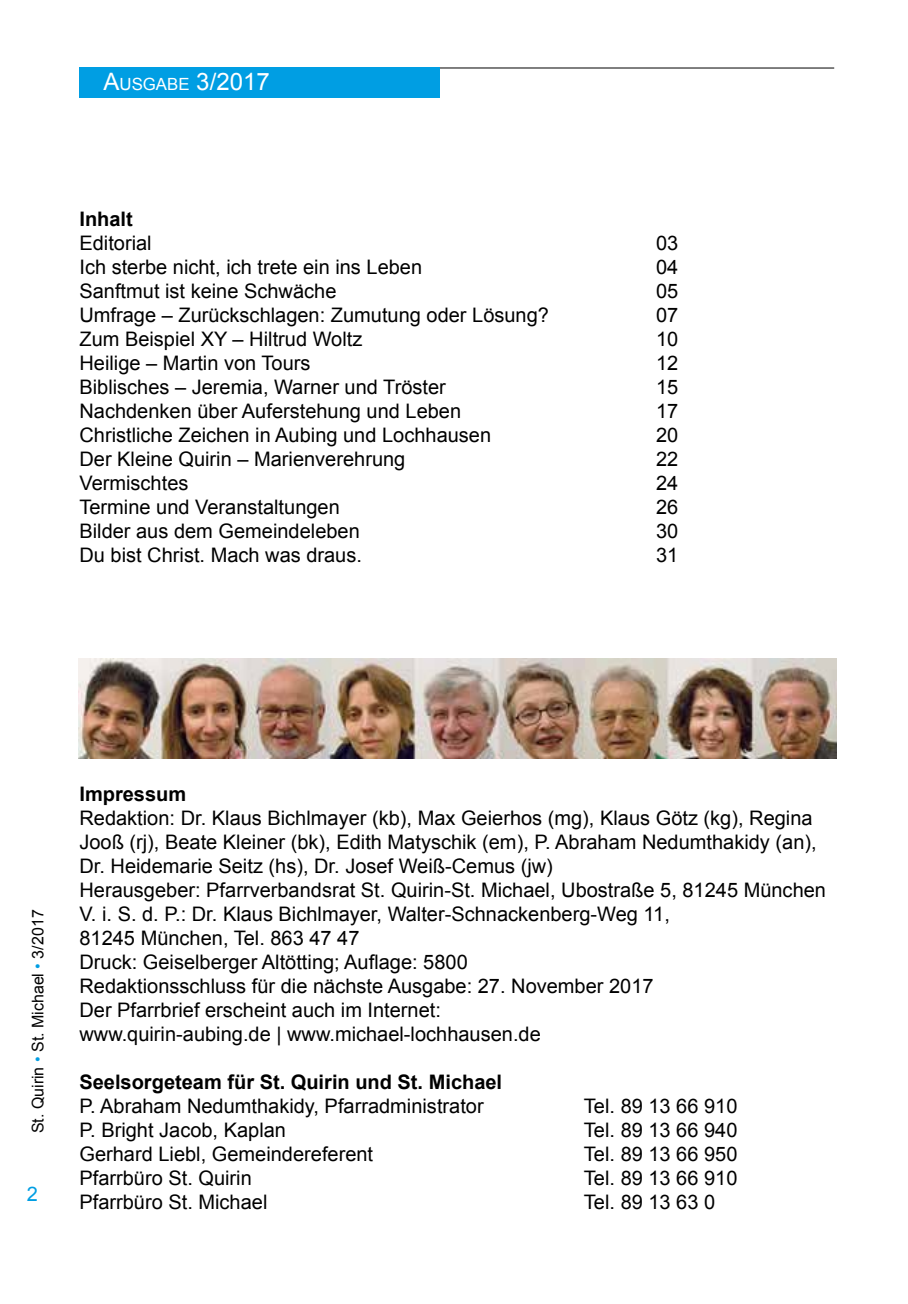
<style>
.page{position:relative;width:908px;height:1304px;background:#fff}
.page>*{position:absolute;margin:0;border:0;box-sizing:border-box;transform-origin:0 0}
.t1{font:24px "Arial";color:#fff}
.t2{font:20px/24px "Arial";color:#000}
.t3{font:700 20px "Arial";color:#000}
.t4{font:20px "Arial";color:#009ee3}
.t5{font:16px "Arial";color:#000}
.s1{font-size:16.8px}
.s2{color:#009ee3}
</style>
<div class="page">
<hr style="left:80px;top:68px;width:753px;height:1px;background:#000">
<div style="left:79px;top:68px;width:360px;height:30px;background:#009ee3"></div>
<img style="left:78px;top:659px;width:758px;height:100px">
<p class="t1" style="left:103px;top:66px;width:168px">A<span class="s1">USGABE</span> 3/2017</p>
<p class="t3" style="left:79px;top:206px;width:55px">Inhalt</p>
<p class="t2" style="left:79px;top:231px;width:74px">Editorial</p>
<p class="t2" style="left:655px;top:231px;width:24px">03</p>
<p class="t2" style="left:79px;top:255px;width:344px">Ich sterbe nicht, ich trete ein ins Leben</p>
<p class="t2" style="left:655px;top:255px;width:24px">04</p>
<p class="t2" style="left:79px;top:279px;width:258px">Sanftmut ist keine Schwäche</p>
<p class="t2" style="left:655px;top:279px;width:24px">05</p>
<p class="t2" style="left:79px;top:303px;width:471px">Umfrage – Zurückschlagen: Zumutung oder Lösung?</p>
<p class="t2" style="left:655px;top:303px;width:24px">07</p>
<p class="t2" style="left:79px;top:327px;width:284px">Zum Beispiel XY – Hiltrud Woltz</p>
<p class="t2" style="left:655px;top:327px;width:24px">10</p>
<p class="t2" style="left:79px;top:351px;width:232px">Heilige – Martin von Tours</p>
<p class="t2" style="left:655px;top:351px;width:24px">12</p>
<p class="t2" style="left:79px;top:375px;width:368px">Biblisches – Jeremia, Warner und Tröster</p>
<p class="t2" style="left:655px;top:375px;width:24px">15</p>
<p class="t2" style="left:79px;top:399px;width:383px">Nachdenken über Auferstehung und Leben</p>
<p class="t2" style="left:655px;top:399px;width:24px">17</p>
<p class="t2" style="left:79px;top:423px;width:413px">Christliche Zeichen in Aubing und Lochhausen</p>
<p class="t2" style="left:655px;top:423px;width:24px">20</p>
<p class="t2" style="left:79px;top:447px;width:327px">Der Kleine Quirin – Marienverehrung</p>
<p class="t2" style="left:655px;top:447px;width:24px">22</p>
<p class="t2" style="left:79px;top:471px;width:110px">Vermischtes</p>
<p class="t2" style="left:655px;top:471px;width:24px">24</p>
<p class="t2" style="left:79px;top:495px;width:262px">Termine und Veranstaltungen</p>
<p class="t2" style="left:655px;top:495px;width:24px">26</p>
<p class="t2" style="left:79px;top:519px;width:282px">Bilder aus dem Gemeindeleben</p>
<p class="t2" style="left:655px;top:519px;width:24px">30</p>
<p class="t2" style="left:79px;top:543px;width:284px">Du bist Christ. Mach was draus.</p>
<p class="t2" style="left:655px;top:543px;width:24px">31</p>
<p class="t5" style="left:27px;top:1133px;width:225px;rotate:-90deg">St. Quirin <span class="s2">•</span> St. Michael <span class="s2">•</span> 3/2017</p>
<p class="t4" style="left:27px;top:1181px;width:13px">2</p>
<p class="t3" style="left:79px;top:781px;width:108px">Impressum</p>
<p class="t2" style="left:79px;top:806px;width:747px">Redaktion: Dr. Klaus Bichlmayer (kb), Max Geierhos (mg), Klaus Götz (kg), Regina Jooß (rj), Beate Kleiner (bk), Edith Matyschik (em), P. Abraham Nedumthakidy (an), Dr. Heidemarie Seitz (hs), Dr. Josef Weiß-Cemus (jw)<br>Herausgeber: Pfarrverbandsrat St. Quirin-St. Michael, Ubostraße 5, 81245 München V. i. S. d. P.: Dr. Klaus Bichlmayer, Walter-Schnackenberg-Weg 11,<br>81245 München, Tel. 863 47 47<br>Druck: Geiselberger Altötting; Auflage: 5800<br>Redaktionsschluss für die nächste Ausgabe: 27. November 2017<br>Der Pfarrbrief erscheint auch im Internet:<br>www.quirin-aubing.de | www.michael-lochhausen.de</p>
<p class="t3" style="left:79px;top:1069px;width:424px">Seelsorgeteam für St. Quirin und St. Michael</p>
<p class="t2" style="left:79px;top:1094px;width:405px">P. Abraham Nedumthakidy, Pfarradministrator</p>
<p class="t2" style="left:583px;top:1094px;width:155px">Tel. 89 13 66 910</p>
<p class="t2" style="left:79px;top:1118px;width:208px">P. Bright Jacob, Kaplan</p>
<p class="t2" style="left:583px;top:1118px;width:155px">Tel. 89 13 66 940</p>
<p class="t2" style="left:79px;top:1142px;width:295px">Gerhard Liebl, Gemeindereferent</p>
<p class="t2" style="left:583px;top:1142px;width:155px">Tel. 89 13 66 950</p>
<p class="t2" style="left:79px;top:1166px;width:174px">Pfarrbüro St. Quirin</p>
<p class="t2" style="left:583px;top:1166px;width:155px">Tel. 89 13 66 910</p>
<p class="t2" style="left:79px;top:1190px;width:189px">Pfarrbüro St. Michael</p>
<p class="t2" style="left:583px;top:1190px;width:133px">Tel. 89 13 63 0</p>
</div>
